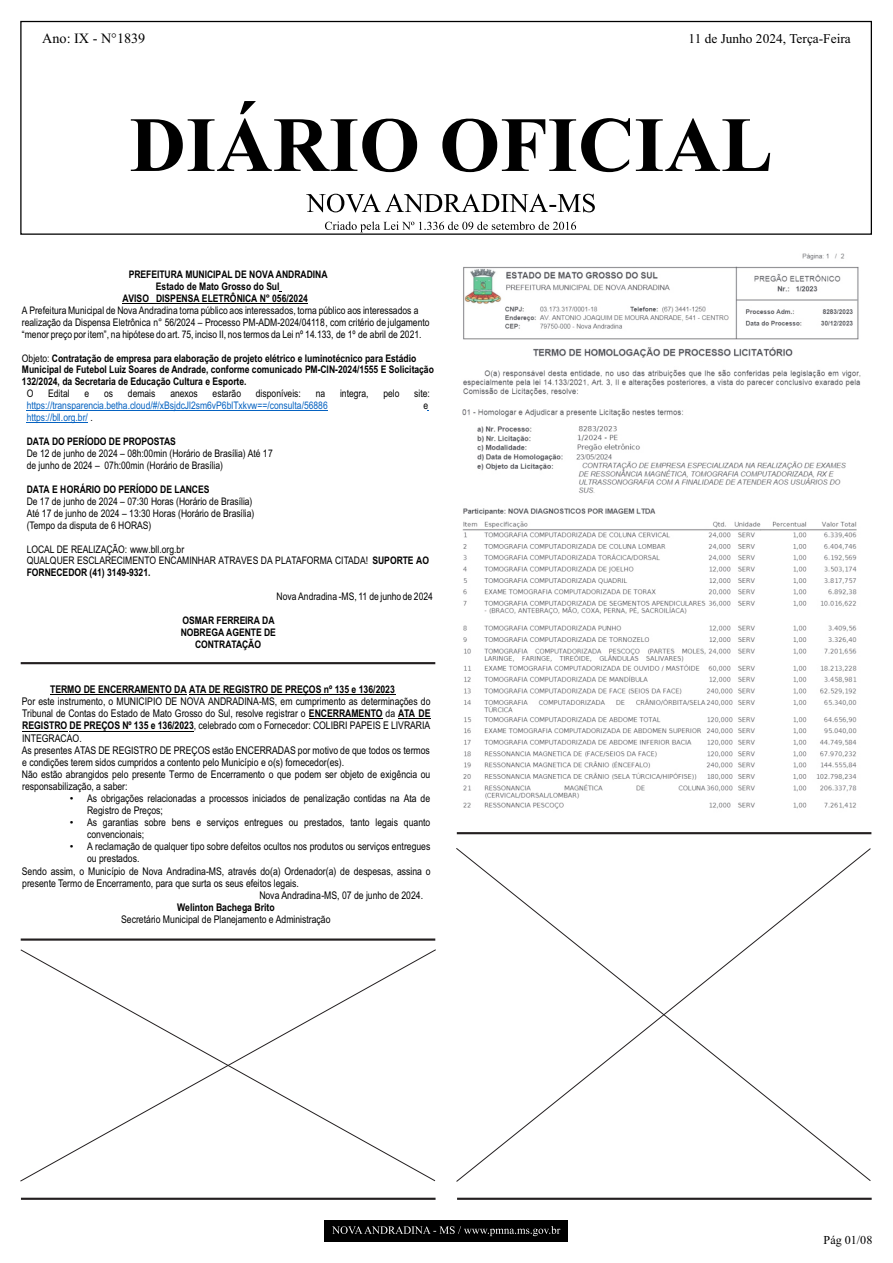
<style>
.page{position:relative;width:893px;height:1263px;background:#fff}
.page>*{position:absolute;margin:0;border:0;box-sizing:border-box;transform-origin:0 0}
.t1{font:14.25px "Times New Roman";color:#000}
.t2{font:13.35px "Times New Roman";color:#000}
.t3{font:12.15px "Times New Roman";color:#000}
.t4{font:10.65px/12.1px "Arial Narrow";color:#000}
.t5{font:700 10.65px "Arial Narrow";color:#000}
.t6{font:10.5px/12px "Arial Narrow";color:#000}
.t7{font:700 10.5px/11.9px "Arial Narrow";color:#000}
.t8{font:10.5px "Arial Narrow";color:#0562c1}
.s1{font-weight:400}
.s2{color:#000}
.s3{font-weight:700}
.s4{font-family:"Arial"}
</style>
<div class="page">
<img style="left:462px;top:253px;width:399px;height:556px">
<div style="left:324px;top:1220px;width:244px;height:22px;background:#000"></div>
<svg style="left:332px;top:1226px;width:228px;height:10px"></svg>
<hr style="left:21px;top:1198px;width:415px;height:2px;background:#231f20">
<hr style="left:457px;top:1198px;width:415px;height:2px;background:#231f20">
<div style="left:20px;top:21px;width:852px;height:214px;border:1px solid #000"></div>
<svg style="left:131px;top:101px;width:639px;height:71px"></svg>
<svg style="left:306px;top:194px;width:289px;height:18px"></svg>
<svg style="left:325px;top:221px;width:251px;height:11px"></svg>
<hr style="left:21px;top:662px;width:414px;height:2px;background:#231f20">
<hr style="left:21px;top:938px;width:414px;height:3px;background:#231f20">
<hr style="left:457px;top:832px;width:414px;height:2px;background:#231f20">
<hr style="left:122px;top:303px;width:186px;height:1px;background:#000">
<hr style="left:27px;top:410px;width:301px;height:1px;background:#0562c1">
<hr style="left:27px;top:422px;width:61px;height:1px;background:#0562c1">
<hr style="left:50px;top:694px;width:137px;height:1px;background:#000">
<hr style="left:189px;top:694px;width:207px;height:1px;background:#000">
<hr style="left:309px;top:718px;width:74px;height:1px;background:#000">
<hr style="left:398px;top:718px;width:33px;height:1px;background:#000">
<hr style="left:22px;top:731px;width:45px;height:1px;background:#000">
<hr style="left:70px;top:731px;width:124px;height:1px;background:#000">
<svg style="left:20px;top:949px;width:416px;height:233px"></svg>
<svg style="left:456px;top:848px;width:415px;height:333px"></svg>
<h1 class="t1" style="left:42px;top:33px;width:105px">Ano: IX - N°1839</h1>
<p class="t2" style="left:688px;top:33px;width:164px">11 de Junho 2024, Terça-Feira</p>
<p class="t7" style="left:129px;top:268px;width:200px">PREFEITURA MUNICIPAL DE NOVA ANDRADINA</p>
<p class="t7" style="left:156px;top:280px;width:125px">Estado de Mato Grosso do Sul</p>
<p class="t7" style="left:122px;top:292px;width:28px">AVISO</p>
<p class="t7" style="left:156px;top:292px;width:153px">DISPENSA ELETRÔNICA N° 056/2024</p>
<p class="t6" style="left:22px;top:305px;width:409px">A Prefeitura Municipal de Nova Andradina torna público aos interessados, torna público aos interessados a realização da Dispensa Eletrônica n° 56/2024 – Processo PM-ADM-2024/04118, com critério de julgamento “menor preço por item”, na hipótese do art. 75, inciso II, nos termos da Lei nº 14.133, de 1º de abril de 2021.</p>
<p class="t7" style="left:22px;top:351px;width:413px"><span class="s1">Objeto:</span> Contratação de empresa para elaboração de projeto elétrico e luminotécnico para Estádio<br>Municipal de Futebol Luiz Soares de Andrade, conforme comunicado PM-CIN-2024/1555 E Solicitação<br>132/2024, da Secretaria de Educação Cultura e Esporte.</p>
<p class="t6" style="left:27px;top:389px;width:8px">O</p>
<p class="t6" style="left:48px;top:389px;width:23px">Edital</p>
<p class="t6" style="left:84px;top:389px;width:6px">e</p>
<p class="t6" style="left:104px;top:389px;width:11px">os</p>
<p class="t6" style="left:128px;top:389px;width:29px">demais</p>
<p class="t6" style="left:170px;top:389px;width:29px">anexos</p>
<p class="t6" style="left:213px;top:389px;width:30px">estarão</p>
<p class="t6" style="left:256px;top:389px;width:47px">disponíveis:</p>
<p class="t6" style="left:316px;top:389px;width:11px">na</p>
<p class="t6" style="left:340px;top:389px;width:30px">integra,</p>
<p class="t6" style="left:383px;top:389px;width:18px">pelo</p>
<p class="t6" style="left:414px;top:389px;width:17px">site:</p>
<p class="t8" style="left:27px;top:402px;width:303px">https://transparencia.betha.cloud/#/xBsjdcJl2sm6vP6blTxkvw==/consulta/56886</p>
<p class="t6" style="left:424px;top:401px;width:6px">e</p>
<p class="t8" style="left:27px;top:414px;width:68px">https://bll.org.br/ <span class="s2">.</span></p>
<p class="t7" style="left:27px;top:435px;width:151px">DATA DO PERÍODO DE PROPOSTAS</p>
<p class="t6" style="left:27px;top:448px;width:248px">De 12 de junho de 2024 – 08h:00min (Horário de Brasília) Até 17 de junho de 2024 – 07h:00min (Horário de Brasília)</p>
<p class="t7" style="left:27px;top:483px;width:184px">DATA E HORÁRIO DO PERÍODO DE LANCES</p>
<p class="t6" style="left:27px;top:496px;width:229px">De 17 de junho de 2024 – 07:30 Horas (Horário de Brasília)<br>Até 17 de junho de 2024 – 13:30 Horas (Horário de Brasília) (Tempo da disputa de 6 HORAS)</p>
<p class="t6" style="left:27px;top:544px;width:404px">LOCAL DE REALIZAÇÃO: www.bll.org.br<br>QUALQUER ESCLARECIMENTO ENCAMINHAR ATRAVES DA PLATAFORMA CITADA! <span class="s3">SUPORTE AO<br>FORNECEDOR (41) 3149-9321.</span></p>
<p class="t6" style="left:277px;top:591px;width:158px">Nova Andradina -MS, 11 de junho de 2024</p>
<p class="t7" style="left:181px;top:614px;width:97px;text-align:center">OSMAR FERREIRA DA<br>NOBREGA AGENTE DE<br>CONTRATAÇÃO</p>
<p class="t5" style="left:50px;top:681px;width:346px">TERMO DE ENCERRAMENTO DA ATA DE REGISTRO DE PREÇOS nº 135 e 136/2023</p>
<p class="t4" style="left:22px;top:696px;width:410px">Por este instrumento, o MUNICIPIO DE NOVA ANDRADINA-MS, em cumprimento as determinações do Tribunal de Contas do Estado de Mato Grosso do Sul, resolve registrar o <span class="s3">ENCERRAMENTO</span> da <span class="s3">ATA DE REGISTRO DE PREÇOS Nº 135 e 136/2023</span>, celebrado com o Fornecedor: COLIBRI PAPEIS E LIVRARIA INTEGRACAO.<br>As presentes ATAS DE REGISTRO DE PREÇOS estão ENCERRADAS por motivo de que todos os termos e condições terem sidos cumpridos a contento pelo Município e o(s) fornecedor(es).<br>Não estão abrangidos pelo presente Termo de Encerramento o que podem ser objeto de exigência ou responsabilização, a saber:</p>
<p class="t4" style="left:87px;top:793px;width:345px;text-indent:-17px"><span class="s4">•</span> As obrigações relacionadas a processos iniciados de penalização contidas na Ata de<br>Registro de Preços;</p>
<p class="t4" style="left:87px;top:817px;width:345px;text-indent:-17px"><span class="s4">•</span> As garantias sobre bens e serviços entregues ou prestados, tanto legais quanto convencionais;</p>
<p class="t4" style="left:70px;top:841px;width:362px"><span class="s4">•</span> A reclamação de qualquer tipo sobre defeitos ocultos nos produtos ou serviços entregues</p>
<p class="t4" style="left:87px;top:854px;width:54px">ou prestados.</p>
<p class="t4" style="left:22px;top:866px;width:410px">Sendo assim, o Município de Nova Andradina-MS, através do(a) Ordenador(a) de despesas, assina o</p>
<p class="t4" style="left:22px;top:878px;width:278px">presente Termo de Encerramento, para que surta os seus efeitos legais.</p>
<p class="t4" style="left:259px;top:890px;width:165px">Nova Andradina-MS, 07 de junho de 2024.</p>
<p class="t5" style="left:177px;top:899px;width:99px">Welinton Bachega Brito</p>
<p class="t4" style="left:121px;top:914px;width:211px">Secretário Municipal de Planejamento e Administração</p>
<p class="t3" style="left:824px;top:1235px;width:50px">Pág 01/08</p>
</div>
